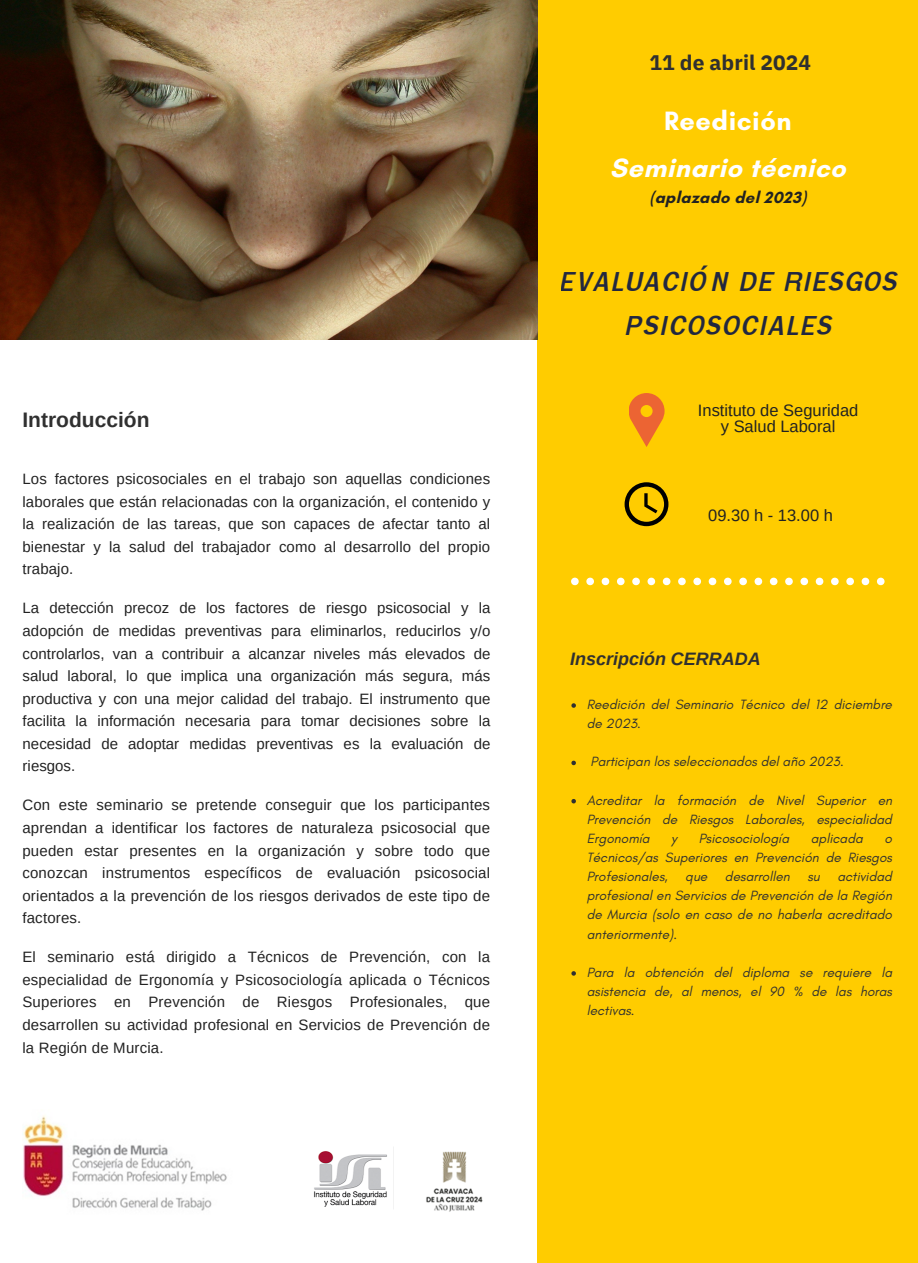
<style>
.page{position:relative;width:918px;height:1263px;background:#fff}
.page>*{position:absolute;margin:0;border:0;box-sizing:border-box;transform-origin:0 0}
.t1{font:italic 700 27px/43.8px "Garuda";letter-spacing:.035em;color:#081447;text-align:center}
.t2{font:700 27px "Glacial Indifference";letter-spacing:.02em;color:#fff}
.t3{font:700 21px "IBM Plex Sans";letter-spacing:.005em;color:#303030}
.t4{font:700 21px "Arimo";color:#303030}
.t5{font:italic 700 18px "Arimo";color:#303030}
.t6{font:16.5px/16.8px "Arimo";color:#222;text-align:center}
.t7{font:700 16.5px "Glacial Indifference";letter-spacing:.02em;color:#222}
.t8{font:15px/22.5px "Arimo";letter-spacing:.01em;color:#222;text-align:justify}
.t9{font:italic 13.65px/19.2px "Glacial Indifference";color:#303030;text-align:justify}
</style>
<div class="page">
<div style="left:538px;top:0;width:380px;height:1262px;background:#fc0"></div>
<svg style="left:629px;top:393px;width:36px;height:54px"></svg>
<svg style="left:571px;top:577px;width:8px;height:8px"></svg>
<svg style="left:586px;top:577px;width:8px;height:8px"></svg>
<svg style="left:602px;top:577px;width:7px;height:8px"></svg>
<svg style="left:617px;top:577px;width:8px;height:8px"></svg>
<svg style="left:632px;top:577px;width:8px;height:8px"></svg>
<svg style="left:648px;top:577px;width:7px;height:8px"></svg>
<svg style="left:663px;top:577px;width:7px;height:8px"></svg>
<svg style="left:678px;top:577px;width:8px;height:8px"></svg>
<svg style="left:693px;top:577px;width:8px;height:8px"></svg>
<svg style="left:709px;top:577px;width:7px;height:8px"></svg>
<svg style="left:724px;top:577px;width:8px;height:8px"></svg>
<svg style="left:739px;top:577px;width:8px;height:8px"></svg>
<svg style="left:755px;top:577px;width:7px;height:8px"></svg>
<svg style="left:770px;top:577px;width:8px;height:8px"></svg>
<svg style="left:785px;top:577px;width:8px;height:8px"></svg>
<svg style="left:800px;top:577px;width:8px;height:8px"></svg>
<svg style="left:816px;top:577px;width:7px;height:8px"></svg>
<svg style="left:831px;top:577px;width:8px;height:8px"></svg>
<svg style="left:846px;top:577px;width:8px;height:8px"></svg>
<svg style="left:862px;top:577px;width:7px;height:8px"></svg>
<svg style="left:877px;top:577px;width:8px;height:8px"></svg>
<img style="left:314px;top:1147px;width:169px;height:65px">
<svg style="left:625px;top:482px;width:43px;height:44px"></svg>
<img style="left:0;top:0;width:538px;height:340px">
<img style="left:23px;top:1115px;width:204px;height:96px">
<svg style="left:571px;top:703px;width:5px;height:4px"></svg>
<svg style="left:571px;top:760px;width:5px;height:5px"></svg>
<svg style="left:571px;top:799px;width:5px;height:4px"></svg>
<svg style="left:571px;top:971px;width:5px;height:4px"></svg>
<p class="t4" style="left:22px;top:408px;width:129px">Introducción</p>
<h5 class="t8" style="left:23px;top:467px;width:469px">Los factores psicosociales en el trabajo son aquellas condiciones laborales que están relacionadas con la organización, el contenido y la realización de las tareas, que son capaces de afectar tanto al bienestar y la salud del trabajador como al desarrollo del propio trabajo.</h5>
<p class="t8" style="left:23px;top:597px;width:469px">La detección precoz de los factores de riesgo psicosocial y la adopción de medidas preventivas para eliminarlos, reducirlos y/o controlarlos, van a contribuir a alcanzar niveles más elevados de salud laboral, lo que implica una organización más segura, más productiva y con una mejor calidad del trabajo. El instrumento que facilita la información necesaria para tomar decisiones sobre la necesidad de adoptar medidas preventivas es la evaluación de riesgos.</p>
<p class="t8" style="left:22px;top:794px;width:469px">Con este seminario se pretende conseguir que los participantes aprendan a identificar los factores de naturaleza psicosocial que pueden estar presentes en la organización y sobre todo que conozcan instrumentos específicos de evaluación psicosocial orientados a la prevención de los riesgos derivados de este tipo de factores.</p>
<h4 class="t8" style="left:22px;top:945px;width:469px">El seminario está dirigido a Técnicos de Prevención, con la especialidad de Ergonomía y Psicosociología aplicada o Técnicos Superiores en Prevención de Riesgos Profesionales, que desarrollen su actividad profesional en Servicios de Prevención de la Región de Murcia.</h4>
<p class="t3" style="left:649px;top:48px;width:163px">11 de abril 2024</p>
<h3 class="t2" style="left:664px;top:104px;width:129px">Reedición</h3>
<p class="t2" style="left:610px;top:151px;width:237px">Seminario técnico</p>
<p class="t7" style="left:650px;top:187px;width:158px">(aplazado del 2023)</p>
<h1 class="t1" style="left:559px;top:260px;width:339px">EVALUACIÓN DE RIESGOS<br>PSICOSOCIALES</h1>
<p class="t6" style="left:698px;top:401px;width:162px">Instituto de Seguridad y Salud Laboral</p>
<p class="t6" style="left:708px;top:507px;width:126px">09.30 h - 13.00 h</p>
<p class="t5" style="left:570px;top:648px;width:192px">Inscripción CERRADA</p>
<h2 class="t9" style="left:587px;top:694px;width:307px">Reedición del Seminario Técnico del 12 diciembre de 2023.</h2>
<h4 class="t9" style="left:590px;top:751px;width:255px">Participan los seleccionados del año 2023.</h4>
<h1 class="t9" style="left:587px;top:790px;width:307px">Acreditar la formación de Nivel Superior en Prevención de Riesgos Laborales, especialidad Ergonomía</h1>
<h1 class="t9" style="left:671px;top:828px;width:7px">y</h1>
<h1 class="t9" style="left:699px;top:828px;width:92px">Psicosociología</h1>
<h1 class="t9" style="left:811px;top:828px;width:54px">aplicada</h1>
<h1 class="t9" style="left:587px;top:828px;width:307px;text-indent:298px">o Técnicos/as Superiores en Prevención de Riesgos Profesionales,</h1>
<h1 class="t9" style="left:587px;top:866px;width:307px;text-indent:251px">actividad profesional en Servicios de Prevención de la Región de Murcia (solo en caso de no haberla acreditado anteriormente).</h1>
<p class="t9" style="left:587px;top:962px;width:307px">Para la obtención del diploma se requiere la asistencia de, al menos, el 90 % de las horas lectivas.</p>
<h1 class="t9" style="left:685px;top:866px;width:24px">que</h1>
<h1 class="t9" style="left:725px;top:866px;width:66px">desarrollen</h1>
<h1 class="t9" style="left:807px;top:866px;width:14px">su</h1>
</div>
